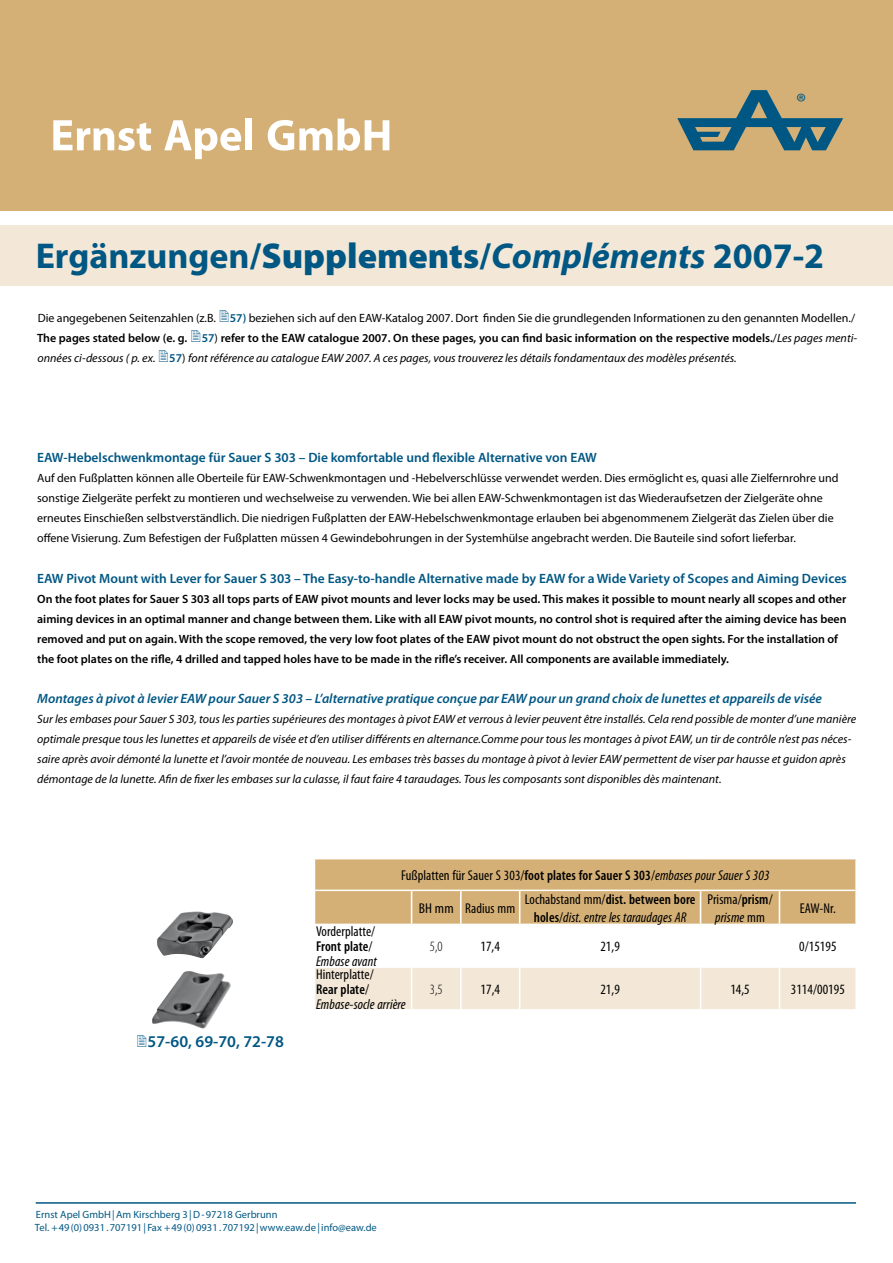
<style>
.page{position:relative;width:893px;height:1263px;background:#fff}
.page>*{position:absolute;margin:0;border:0;box-sizing:border-box;transform-origin:0 0}
.t1{font:700 36px "Myriad Pro";color:#005783}
.t2{font:italic 24px "Myriad Pro";color:#005783}
.t3{font:600 16.5px "Myriad Pro";color:#005783}
.t4{font:condensed 14.25px/15px "Myriad Pro";letter-spacing:.005em;color:#000;text-align:center}
.t5{font:italic condensed 14.25px/15px "Myriad Pro";letter-spacing:.005em;color:#000;text-align:center}
.t6{font:condensed 14.25px "Myriad Pro";letter-spacing:.005em;color:#000;scale:1.05 1}
.t7{font:300 condensed 14.25px "Myriad Pro";color:#000}
.t8{font:600 13.5px "Myriad Pro";color:#005783}
.t9{font:italic 600 13.5px "Myriad Pro";color:#005783}
.t10{font:12px/20.1px "Myriad Pro";color:#000}
.t11{font:italic 12px/20.1px "Myriad Pro";color:#000}
.t12{font:600 12px/20.1px "Myriad Pro";color:#000}
.t13{font:10.5px/13.5px "Myriad Pro";color:#005783}
.s1{font-weight:900}
.s2{font-style:italic}
.s3{font-weight:600;color:#005783}
.s4{font-weight:600}
.s5{font-style:normal}
.s6{font-weight:600;font-style:normal}
</style>
<div class="page">
<div style="left:0;top:225px;width:893px;height:61px;background:#f3e8d7"></div>
<div style="left:0;top:0;width:893px;height:210px;background:#d5b076"></div>
<svg style="left:53px;top:120px;width:98px;height:31px"></svg>
<svg style="left:164px;top:120px;width:77px;height:39px"></svg>
<div style="left:245px;top:119px;width:7px;height:31px;background:#fff"></div>
<svg style="left:268px;top:119px;width:121px;height:32px"></svg>
<svg style="left:677px;top:90px;width:166px;height:60px"></svg>
<div style="left:315px;top:859px;width:540px;height:65px;background:#d5b076"></div>
<div style="left:315px;top:968px;width:540px;height:41px;background:#f3e8d7"></div>
<hr style="left:315px;top:889px;width:97px;height:2px;background:#fff">
<hr style="left:412px;top:889px;width:49px;height:2px;background:#fff">
<hr style="left:461px;top:889px;width:59px;height:2px;background:#fff">
<hr style="left:520px;top:889px;width:180px;height:2px;background:#fff">
<hr style="left:700px;top:889px;width:79px;height:2px;background:#fff">
<hr style="left:779px;top:889px;width:76px;height:2px;background:#fff">
<hr style="left:411px;top:891px;width:1px;height:33px;background:#fff">
<hr style="left:460px;top:891px;width:2px;height:33px;background:#fff">
<hr style="left:519px;top:891px;width:1px;height:33px;background:#fff">
<hr style="left:700px;top:891px;width:1px;height:33px;background:#fff">
<hr style="left:779px;top:891px;width:1px;height:33px;background:#fff">
<hr style="left:411px;top:968px;width:1px;height:41px;background:#fff">
<hr style="left:460px;top:968px;width:2px;height:41px;background:#fff">
<hr style="left:519px;top:968px;width:1px;height:41px;background:#fff">
<hr style="left:700px;top:968px;width:1px;height:41px;background:#fff">
<hr style="left:779px;top:968px;width:1px;height:41px;background:#fff">
<img style="left:152px;top:971px;width:79px;height:58px">
<img style="left:157px;top:911px;width:76px;height:47px">
<hr style="left:36px;top:1202px;width:820px;height:2px;background:#005783">
<h2 class="t2" style="left:795px;top:88px;width:11px">®</h2>
<h1 class="t1" style="left:36px;top:232px;width:790px">Ergänzungen/<span class="s1">Supplements</span>/<span class="s2">Compléments</span> 2007-2</h1>
<p class="t10" style="left:37px;top:308px;width:822px">Die angegebenen Seitenzahlen (z.B. <span class="s3">57)</span> beziehen sich auf den EAW-Katalog 2007. Dort finden Sie die grundlegenden Informationen zu den genannten Modellen./<br><span class="s4">The pages stated below (e. g.</span> <span class="s3">57</span>) <span class="s4">refer to the EAW catalogue 2007. On these pages, you can find basic information on the respective models.</span>/<span class="s2">Les pages menti&shy;onnées ci-dessous ( p. ex.</span> <span class="s3">57</span>) <span class="s2">font référence au catalogue EAW 2007. A ces pages, vous trouverez les détails fondamentaux des modèles présentés.</span></p>
<p class="t8" style="left:37px;top:449px;width:561px">EAW-Hebelschwenkmontage für Sauer S 303 – Die komfortable und flexible Alternative von EAW</p>
<p class="t10" style="left:37px;top:468px;width:803px">Auf den Fußplatten können alle Oberteile für EAW-Schwenkmontagen und -Hebelverschlüsse verwendet werden. Dies ermöglicht es, quasi alle Zielfernrohre und sonstige Zielgeräte perfekt zu montieren und wechselweise zu verwenden. Wie bei allen EAW-Schwenkmontagen ist das Wiederaufsetzen der Zielgeräte ohne erneutes Einschießen selbstverständlich. Die niedrigen Fußplatten der EAW-Hebelschwenkmontage erlauben bei abgenommenem Zielgerät das Zielen über die offene Visierung. Zum Befestigen der Fußplatten müssen 4 Gewindebohrungen in der Systemhülse angebracht werden. Die Bauteile sind sofort lieferbar.</p>
<p class="t8" style="left:37px;top:569px;width:811px">EAW Pivot Mount with Lever for Sauer S 303 – The Easy-to-handle Alternative made by EAW for a Wide Variety of Scopes and Aiming Devices</p>
<p class="t12" style="left:37px;top:588px;width:811px">On the foot plates for Sauer S 303 all tops parts of EAW pivot mounts and lever locks may be used. This makes it possible to mount nearly all scopes and other aiming devices in an optimal manner and change between them. Like with all EAW pivot mounts, no control shot is required after the aiming device has been removed and put on again. With the scope removed, the very low foot plates of the EAW pivot mount do not obstruct the open sights. For the installation of the foot plates on the rifle, 4 drilled and tapped holes have to be made in the rifle’s receiver. All components are available immediately.</p>
<p class="t9" style="left:37px;top:690px;width:786px">Montages à pivot à levier EAW pour Sauer S 303 – L’alternative pratique conçue par EAW pour un grand choix de lunettes et appareils de visée</p>
<p class="t11" style="left:37px;top:709px;width:821px">Sur les embases pour Sauer S 303, tous les parties supérieures des montages à pivot EAW et verrous à levier peuvent être installés. Cela rend possible de monter d’une manière optimale presque tous les lunettes et appareils de visée et d’en utiliser différents en alternance.Comme pour tous les montages à pivot EAW, un tir de contrôle n’est pas néces&shy;saire après avoir démonté la lunette et l’avoir montée de nouveau. Les embases très basses du montage à pivot à levier EAW permettent de viser par hausse et guidon après démontage de la lunette. Afin de fixer les embases sur la culasse, il faut faire 4 taraudages. Tous les composants sont disponibles dès maintenant.</p>
<p class="t4" style="left:316px;top:924px;width:62px;text-align:left">Vorderplatte/<br><span class="s4">Front plate</span>/<br><span class="s2">Embase avant</span></p>
<p class="t4" style="left:401px;top:867px;width:370px">Fußplatten für Sauer S 303/<span class="s4">foot plates for Sauer S 303</span>/<span class="s2">embases pour Sauer S 303</span></p>
<p class="t6" style="left:419px;top:899px;width:93px">BH mm Radius mm</p>
<p class="t5" style="left:525px;top:890px;width:172px;line-height:18px"><span class="s5">Lochabstand mm/</span><span class="s6">dist. between bore holes</span><span class="s5">/</span>dist. entre les taraudages AR</p>
<p class="t4" style="left:707px;top:890px;width:67px;line-height:18px">Prisma/<span class="s4">prism</span>/ <span class="s2">prisme</span> mm</p>
<p class="t4" style="left:800px;top:900px;width:38px">EAW-Nr.</p>
<p class="t7" style="left:430px;top:939px;width:14px">5,0</p>
<p class="t4" style="left:481px;top:939px;width:21px">17,4</p>
<p class="t4" style="left:600px;top:939px;width:21px">21,9</p>
<p class="t4" style="left:799px;top:939px;width:39px">0/15195</p>
<h3 class="t3" style="left:148px;top:1031px;width:138px">57-60, 69-70, 72-78</h3>
<p class="t5" style="left:316px;top:966px;width:91px;text-align:left"><span class="s5">Hinterplatte/<br></span><span class="s6">Rear plate</span><span class="s5">/<br></span>Embase-socle arrière</p>
<p class="t7" style="left:430px;top:981px;width:14px">3,5</p>
<p class="t4" style="left:481px;top:981px;width:21px">17,4</p>
<p class="t4" style="left:600px;top:981px;width:21px">21,9</p>
<p class="t4" style="left:730px;top:981px;width:21px">14,5</p>
<p class="t4" style="left:791px;top:981px;width:56px">3114/00195</p>
<p class="t13" style="left:35px;top:1207px;width:343px">Ernst Apel GmbH|Am Kirschberg 3|D-97218 Gerbrunn<br>Tel. +49(0)0931.707191| Fax +49(0)0931.707192|www.eaw.de| info@eaw.de</p>
</div>
